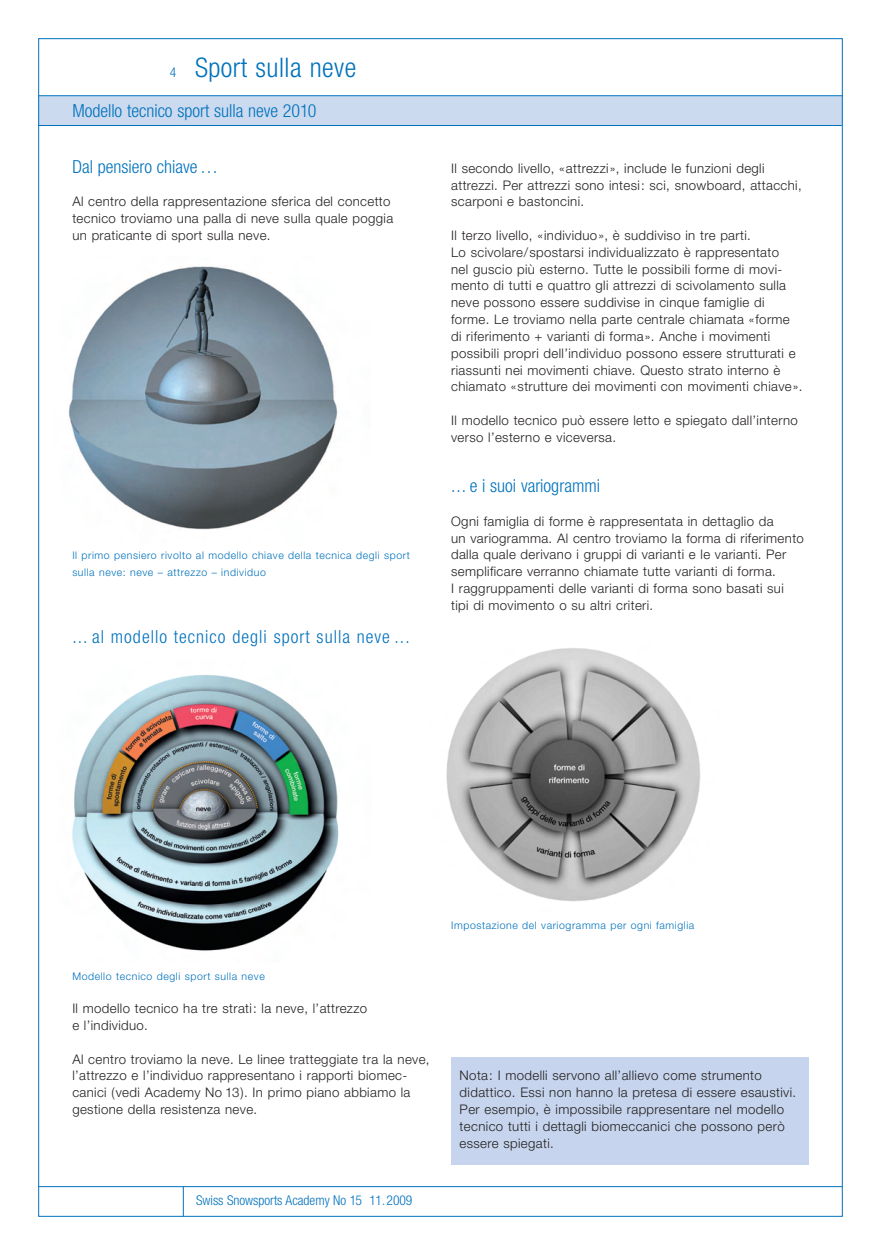
<style>
.page{position:relative;width:881px;height:1255px;background:#fff}
.page>*{position:absolute;margin:0;border:0;box-sizing:border-box;transform-origin:0 0}
.t1{font:300 condensed 27px "Helvetica Neue";letter-spacing:.02em;color:#0072bc}
.t2{font:300 condensed 18px "Helvetica Neue";color:#0072bc}
.t3{font:300 condensed 18px "Helvetica Neue";letter-spacing:.055em;color:#0072bc}
.t4{font:300 condensed 13.5px "Helvetica Neue";color:#0072bc}
.t5{font:300 13.2px/16.8px "Helvetica Neue";letter-spacing:.03em;color:#231f20}
.t6{font:300 10.5px/16.8px "Helvetica Neue";letter-spacing:.055em;color:#0072bc}
.s1{font-size:13.5px}
</style>
<div class="page">
<div style="left:38px;top:96px;width:804px;height:29px;background:#ccdaef"></div>
<hr style="left:38px;top:125px;width:803px;height:1px;background:#0072bc">
<hr style="left:39px;top:1186px;width:803px;height:1px;background:#0072bc">
<hr style="left:183px;top:1186px;width:1px;height:30px;background:#0072bc">
<hr style="left:39px;top:95px;width:803px;height:1px;background:#0072bc">
<div style="left:451px;top:1057px;width:357px;height:107px;background:#c6d5ed"></div>
<img style="left:69px;top:266px;width:269px;height:264px">
<img style="left:72px;top:675px;width:267px;height:276px">
<img style="left:446px;top:648px;width:254px;height:254px">
<h1 class="t1" style="left:170px;top:58px;width:188px"><span class="s1">4</span> Sport sulla neve</h1>
<h2 class="t2" style="left:72px;top:104px;width:246px">Modello tecnico sport sulla neve 2010</h2>
<h2 class="t2" style="left:72px;top:160px;width:147px">Dal pensiero chiave …</h2>
<p class="t5" style="left:72px;top:193px;width:322px">Al centro della rappresentazione sferica del concetto tecnico troviamo una palla di neve sulla quale poggia un praticante di sport sulla neve.</p>
<p class="t6" style="left:72px;top:547px;width:339px">Il primo pensiero rivolto al modello chiave della tecnica degli sport sulla neve: neve – attrezzo – individuo</p>
<h2 class="t3" style="left:72px;top:630px;width:338px">... al modello tecnico degli sport sulla neve ...</h2>
<p class="t5" style="left:451px;top:159px;width:352px">Il secondo livello, «attrezzi», include le funzioni degli attrezzi. Per attrezzi sono intesi: sci, snowboard, attacchi, scarponi e bastoncini.</p>
<p class="t5" style="left:451px;top:227px;width:352px">Il terzo livello, «individuo», è suddiviso in tre parti.<br>Lo scivolare/spostarsi individualizzato è rappresentato<br>nel guscio più esterno. Tutte le possibili forme di movi&shy;mento di tutti e quattro gli attrezzi di scivolamento sulla neve possono essere suddivise in cinque famiglie di forme. Le troviamo nella parte centrale chiamata «forme di riferimento + varianti di forma». Anche i movimenti possibili propri dell’individuo possono essere strutturati e riassunti nei movimenti chiave. Questo strato interno è chiamato «strutture dei movimenti con movimenti chiave».</p>
<p class="t5" style="left:451px;top:411px;width:348px">Il modello tecnico può essere letto e spiegato dall’interno verso l’esterno e viceversa.</p>
<h2 class="t2" style="left:451px;top:479px;width:150px">... e i suoi variogrammi</h2>
<p class="t5" style="left:451px;top:512px;width:354px">Ogni famiglia di forme è rappresentata in dettaglio da<br>un variogramma. Al centro troviamo la forma di riferimento dalla quale derivano i gruppi di varianti e le varianti. Per semplificare verranno chiamate tutte varianti di forma.<br>I raggruppamenti delle varianti di forma sono basati sui tipi di movimento o su altri criteri.</p>
<p class="t6" style="left:72px;top:967px;width:194px">Modello tecnico degli sport sulla neve</p>
<p class="t5" style="left:72px;top:999px;width:296px">Il modello tecnico ha tre strati: la neve, l’attrezzo e l’individuo.</p>
<p class="t5" style="left:72px;top:1050px;width:358px">Al centro troviamo la neve. Le linee tratteggiate tra la neve, l’attrezzo e l’individuo rappresentano i rapporti biomec&shy;canici (vedi Academy No 13). In primo piano abbiamo la gestione della resistenza neve.</p>
<p class="t4" style="left:196px;top:1195px;width:218px">Swiss Snowsports Academy No 15 11.2009</p>
<p class="t6" style="left:451px;top:916px;width:245px">Impostazione del variogramma per ogni famiglia</p>
<p class="t5" style="left:459px;top:1066px;width:338px">Nota: I modelli servono all’allievo come strumento didattico. Essi non hanno la pretesa di essere esaustivi.<br>Per esempio, è impossibile rappresentare nel modello tecnico tutti i dettagli biomeccanici che possono però essere spiegati.</p>
</div>
